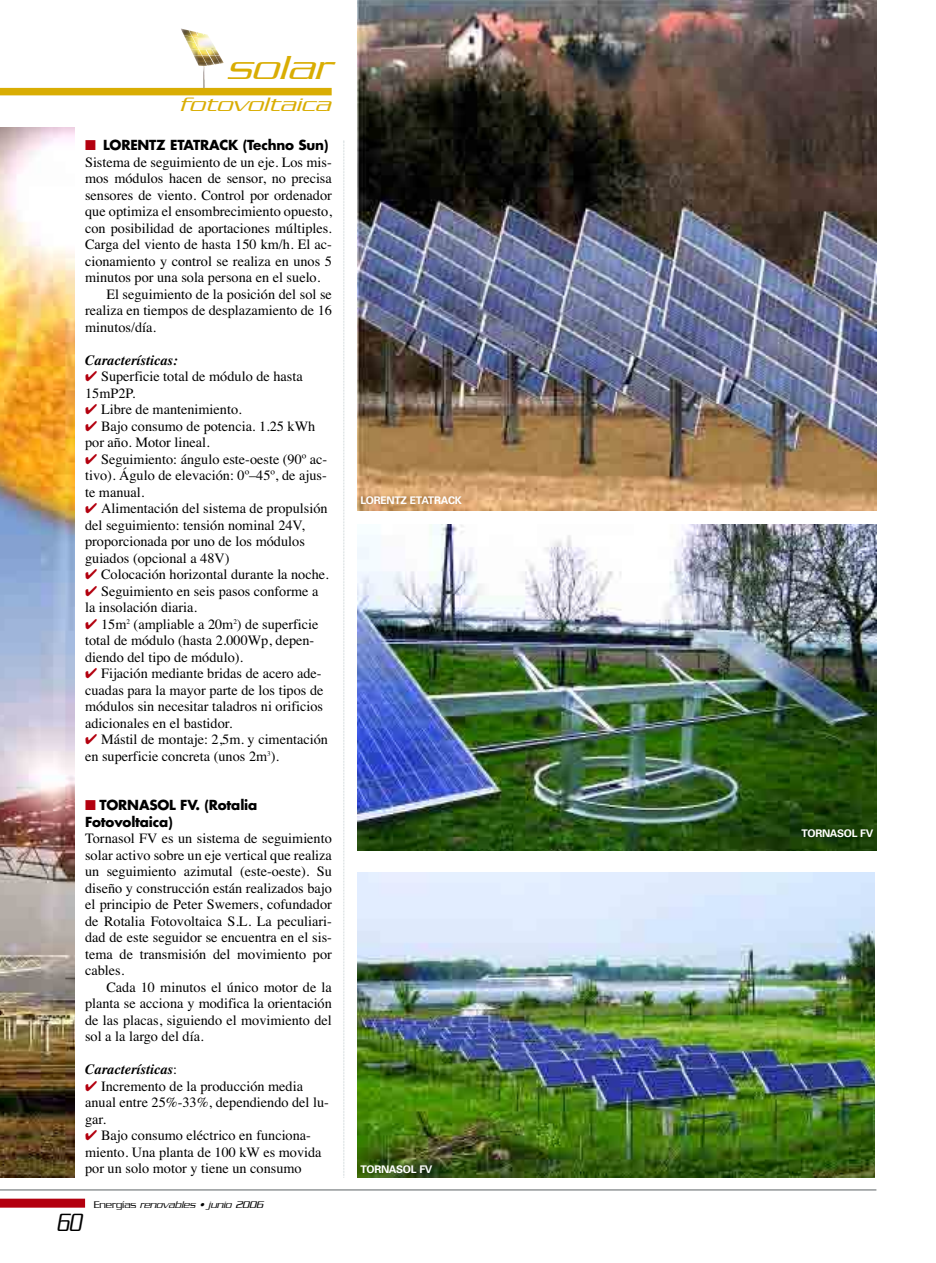
<style>
.page{position:relative;width:936px;height:1263px;background:#fff}
.page>*{position:absolute;margin:0;border:0;box-sizing:border-box;transform-origin:0 0}
.t1{font:italic 300 36px "Serpentine";color:#d9ad03;scale:1.25 1}
.t2{font:italic 300 27px "Serpentine";color:#000;scale:.7 1}
.t3{font:italic 300 21px "Serpentine";color:#d9ad03;scale:1.25 1}
.t4{font:14.25px/16.5px "Times";color:#000}
.t5{font:italic 700 14.25px "Times";color:#000}
.t6{font:700 13.5px/16.5px "Futura";letter-spacing:-.015em;color:#000}
.t7{font:700 10.5px "Univers";letter-spacing:-.03em;color:#fff}
.t8{font:italic 300 10.5px "Serpentine";color:#000}
.s1{color:#b3000f}
.s2{font-weight:400;font-style:normal}
.s3{font-style:normal}
</style>
<div class="page">
<div style="left:0;top:1199px;width:85px;height:9px;background:#b3000f"></div>
<svg style="left:343px;top:141px;width:1px;height:1037px"></svg>
<hr style="left:0;top:1189px;width:876px;height:1px;background:#5c6264">
<img style="left:0;top:128px;width:75px;height:1050px">
<div style="left:0;top:88px;width:331px;height:7px;background:#d9ad03"></div>
<img style="left:181px;top:29px;width:35px;height:21px">
<img style="left:357px;top:524px;width:519px;height:326px">
<img style="left:357px;top:0;width:519px;height:510px">
<img style="left:357px;top:872px;width:517px;height:306px">
<h1 class="t1" style="left:226px;top:56px;width:85px">solar</h1>
<h3 class="t3" style="left:179px;top:97px;width:123px">fotovoltaica</h3>
<p class="t6" style="left:85px;top:138px;width:245px"><span class="s1">■</span> LORENTZ ETATRACK (Techno Sun)</p>
<p class="t4" style="left:85px;top:153px;width:248px">Sistema de seguimiento de un eje. Los mis-</p>
<p class="t4" style="left:85px;top:170px;width:248px">mos módulos hacen de sensor, no precisa</p>
<p class="t4" style="left:85px;top:186px;width:248px">sensores de viento. Control por ordenador</p>
<p class="t4" style="left:85px;top:203px;width:248px">que optimiza el ensombrecimiento opuesto,</p>
<p class="t4" style="left:85px;top:219px;width:248px">con posibilidad de aportaciones múltiples.</p>
<p class="t4" style="left:85px;top:236px;width:248px">Carga del viento de hasta 150 km/h. El ac-</p>
<p class="t4" style="left:85px;top:252px;width:248px">cionamiento y control se realiza en unos 5</p>
<p class="t4" style="left:85px;top:269px;width:237px">minutos por una sola persona en el suelo.</p>
<p class="t4" style="left:106px;top:285px;width:227px">El seguimiento de la posición del sol se</p>
<p class="t4" style="left:85px;top:302px;width:248px">realiza en tiempos de desplazamiento de 16</p>
<p class="t4" style="left:85px;top:318px;width:72px">minutos/día.</p>
<p class="t5" style="left:85px;top:351px;width:94px">Características:</p>
<p class="t4" style="left:85px;top:368px;width:219px"><span class="s1">✔</span> Superficie total de módulo de hasta<br>15mP2P.</p>
<p class="t4" style="left:85px;top:401px;width:158px"><span class="s1">✔</span> Libre de mantenimiento.</p>
<p class="t4" style="left:85px;top:417px;width:232px"><span class="s1">✔</span> Bajo consumo de potencia. 1.25 kWh por año. Motor lineal.</p>
<p class="t4" style="left:85px;top:450px;width:244px;text-align:justify"><span class="s1">✔</span> Seguimiento: ángulo este-oeste (90º ac&shy;tivo). Águlo de elevación: 0º–45º, de ajus&shy;te manual.</p>
<p class="t4" style="left:85px;top:500px;width:244px"><span class="s1">✔</span> Alimentación del sistema de propulsión del seguimiento: tensión nominal 24V, proporcionada por uno de los módulos guiados (opcional a 48V)</p>
<p class="t4" style="left:85px;top:566px;width:245px"><span class="s1">✔</span> Colocación horizontal durante la noche.</p>
<p class="t4" style="left:85px;top:582px;width:235px"><span class="s1">✔</span> Seguimiento en seis pasos conforme a la insolación diaria.</p>
<p class="t4" style="left:85px;top:615px;width:235px"><span class="s1">✔</span> 15m<sup>2</sup> (ampliable a 20m<sup>2</sup>) de superficie total de módulo (hasta 2.000Wp, depen&shy;diendo del tipo de módulo).</p>
<p class="t4" style="left:85px;top:665px;width:240px"><span class="s1">✔</span> Fijación mediante bridas de acero ade&shy;cuadas para la mayor parte de los tipos de módulos sin necesitar taladros ni orificios adicionales en el bastidor.</p>
<p class="t4" style="left:85px;top:731px;width:244px"><span class="s1">✔</span> Mástil de montaje: 2,5m. y cimentación en superficie concreta (unos 2m<sup>3</sup>).</p>
<p class="t6" style="left:85px;top:798px;width:174px"><span class="s1">■</span> TORNASOL FV. (Rotalia<br>Fotovoltaica)</p>
<p class="t4" style="left:85px;top:830px;width:248px;text-align:justify">Tornasol FV es un sistema de seguimiento solar activo sobre un eje vertical que realiza un seguimiento azimutal (este-oeste). Su diseño y construcción están realizados bajo el principio de Peter Swemers, cofundador de Rotalia Fotovoltaica S.L. La peculiari&shy;dad de este seguidor se encuentra en el sis&shy;tema de transmisión del movimiento por cables.</p>
<p class="t4" style="left:85px;top:978px;width:248px;text-align:justify;text-indent:21px">Cada 10 minutos el único motor de la planta se acciona y modifica la orientación de las placas, siguiendo el movimiento del sol a la largo del día.</p>
<p class="t5" style="left:85px;top:1061px;width:93px">Características<span class="s2">:</span></p>
<p class="t4" style="left:85px;top:1077px;width:245px"><span class="s1">✔</span> Incremento de la producción media anual entre 25%-33%, dependiendo del lu&shy;gar.</p>
<p class="t4" style="left:85px;top:1127px;width:238px"><span class="s1">✔</span> Bajo consumo eléctrico en funciona&shy;miento. Una planta de 100 kW es movida por un solo motor y tiene un consumo</p>
<p class="t8" style="left:94px;top:1201px;width:171px"><span class="s3">Energías</span> renovables • junio 2006</p>
<h2 class="t2" style="left:57px;top:1213px;width:37px">60</h2>
<p class="t7" style="left:360px;top:496px;width:103px">LORENTZ ETATRACK</p>
<p class="t7" style="left:360px;top:1165px;width:74px">TORNASOL FV</p>
<p class="t7" style="left:801px;top:830px;width:74px">TORNASOL FV</p>
</div>
